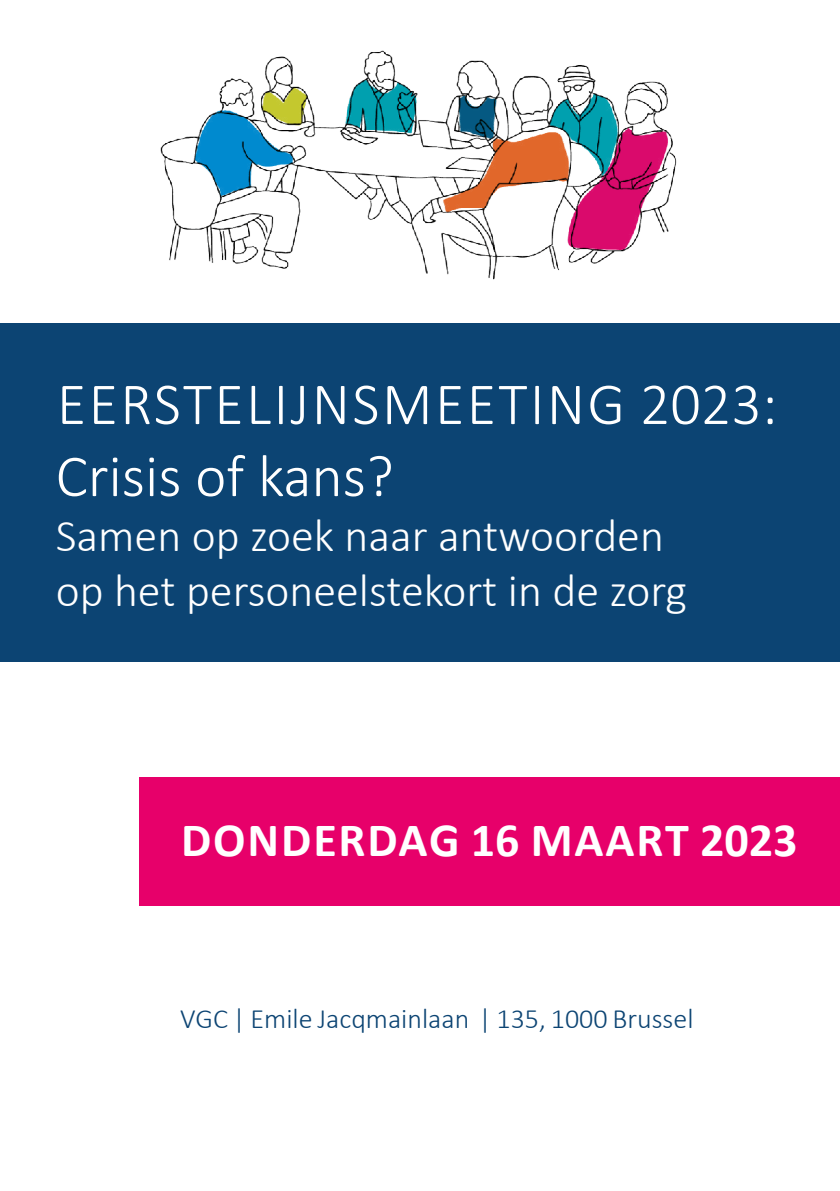
<style>
.page{position:relative;width:840px;height:1191px;background:#fff}
.page>*{position:absolute;margin:0;border:0;box-sizing:border-box;transform-origin:0 0}
.t1{font:300 60px/72px "Calibri";letter-spacing:.04em;color:#fff}
.t2{font:700 48px "Calibri";letter-spacing:.04em;color:#fff}
.t3{font:300 46px/55.2px "Calibri";color:#fff}
.t4{font:300 28px "Calibri";color:#0c4473}
</style>
<div class="page">
<div style="left:139px;top:777px;width:700px;height:128px;background:#e7006a"></div>
<div style="left:0;top:323px;width:839px;height:339px;background:#0c4473"></div>
<img style="left:160px;top:50px;width:517px;height:230px">
<h1 class="t1" style="left:56px;top:367px;width:723px">EERSTELIJNSMEETING 2023:<br>Crisis of kans?</h1>
<p class="t3" style="left:56px;top:508px;width:632px">Samen op zoek naar antwoorden op het personeelstekort in de zorg</p>
<p class="t2" style="left:181px;top:806px;width:617px">DONDERDAG 16 MAART 2023</p>
<p class="t4" style="left:180px;top:1001px;width:514px">VGC | Emile Jacqmainlaan | 135, 1000 Brussel</p>
</div>
